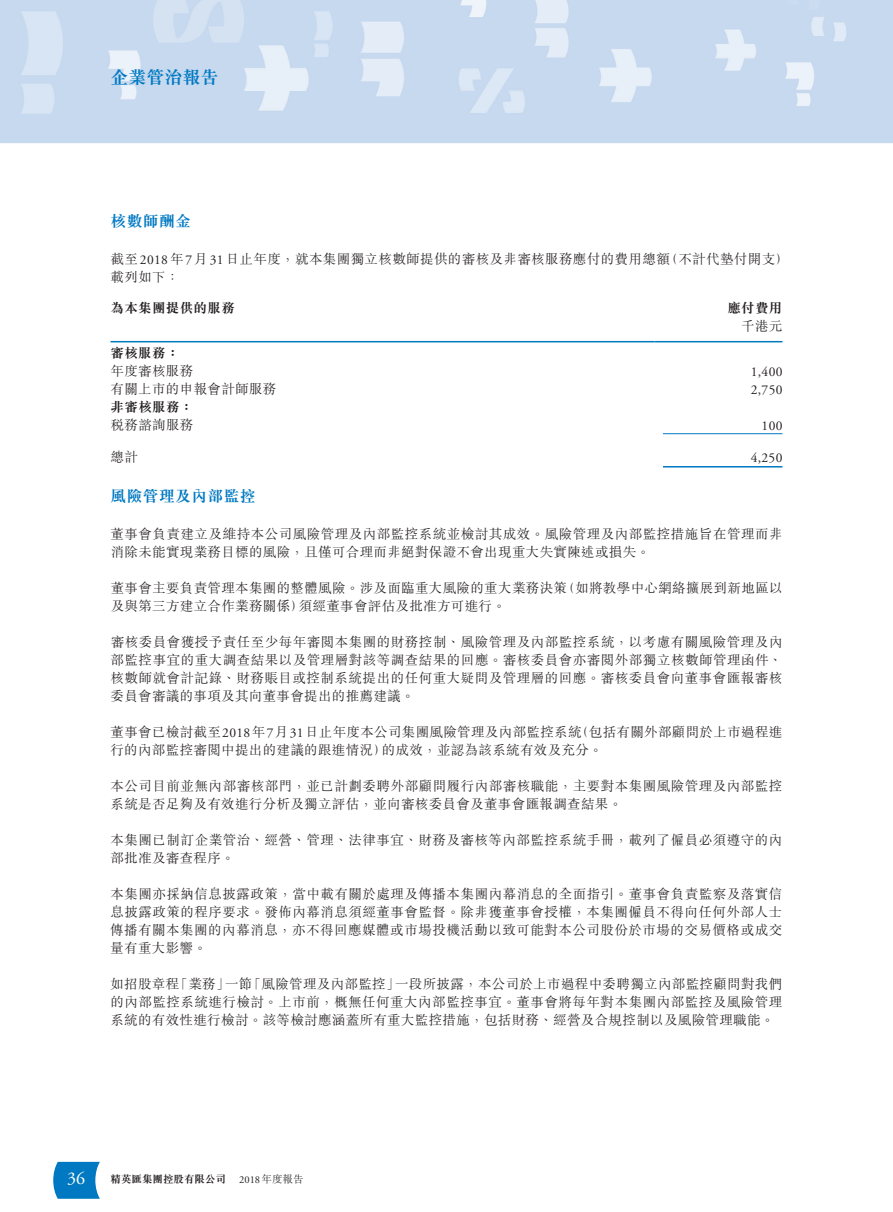
<style>
.page{position:relative;width:893px;height:1212px;background:#fff}
.page>*{position:absolute;margin:0;border:0;box-sizing:border-box;transform-origin:0 0}
.t1{font:700 18px "M Sung HK";color:#0079c2}
.t2{font:18px "Adobe Garamond";color:#fff}
.t3{font:700 15.75px "M Sung HK";letter-spacing:.025em;color:#0079c2}
.t4{font:300 13.5px/18px "M Sung HK";letter-spacing:.025em;color:#231f20}
.t5{font:700 13.5px "M Sung HK";letter-spacing:.025em;color:#231f20}
.t6{font:13.5px "Adobe Garamond";letter-spacing:.025em;color:#231f20}
.t7{font:700 10.5px "M Sung HK";color:#231f20}
.t8{font:10.5px "Adobe Garamond";color:#231f20}
.s1{font-family:"Adobe Garamond";font-weight:400}
.s2{font-family:"M Sung HK";font-weight:300}
</style>
<div class="page">
<img style="left:0;top:0;width:893px;height:143px">
<svg style="left:53px;top:1162px;width:47px;height:37px;background:#1b87c8"></svg>
<hr style="left:111px;top:341px;width:543px;height:1px;background:#0079c2">
<hr style="left:654px;top:341px;width:128px;height:1px;background:#0079c2">
<hr style="left:663px;top:433px;width:119px;height:1px;background:#0079c2">
<hr style="left:663px;top:466px;width:119px;height:1px;background:#0079c2">
<h1 class="t1" style="left:111px;top:65px;width:109px">企業管治報告</h1>
<p class="t3" style="left:111px;top:210px;width:82px">核數師酬金</p>
<p class="t4" style="left:111px;top:249px;width:680px">截至<span class="s1">2018</span>年<span class="s1">7</span>月<span class="s1">31</span>日止年度，就本集團獨立核數師提供的審核及非審核服務應付的費用總額（不計代墊付開支）載列如下：</p>
<p class="t5" style="left:111px;top:299px;width:126px">為本集團提供的服務</p>
<p class="t5" style="left:727px;top:299px;width:57px">應付費用</p>
<p class="t4" style="left:741px;top:317px;width:43px">千港元</p>
<p class="t5" style="left:111px;top:344px;width:70px">審核服務：</p>
<p class="t4" style="left:111px;top:361px;width:84px">年度審核服務</p>
<p class="t6" style="left:751px;top:364px;width:33px">1,400</p>
<p class="t4" style="left:111px;top:379px;width:167px">有關上市的申報會計師服務</p>
<p class="t6" style="left:751px;top:383px;width:33px">2,750</p>
<p class="t5" style="left:111px;top:398px;width:84px">非審核服務：</p>
<p class="t4" style="left:111px;top:415px;width:84px">稅務諮詢服務</p>
<p class="t6" style="left:762px;top:419px;width:22px">100</p>
<p class="t4" style="left:111px;top:448px;width:29px">總計</p>
<p class="t6" style="left:751px;top:451px;width:33px">4,250</p>
<p class="t3" style="left:111px;top:485px;width:147px">風險管理及內部監控</p>
<p class="t4" style="left:111px;top:524px;width:673px">董事會負責建立及維持本公司風險管理及內部監控系統並檢討其成效。風險管理及內部監控措施旨在管理而非消除未能實現業務目標的風險，且僅可合理而非絕對保證不會出現重大失實陳述或損失。</p>
<p class="t4" style="left:111px;top:578px;width:673px">董事會主要負責管理本集團的整體風險。涉及面臨重大風險的重大業務決策（如將教學中心網絡擴展到新地區以及與第三方建立合作業務關係）須經董事會評估及批准方可進行。</p>
<p class="t4" style="left:111px;top:632px;width:673px;text-align:justify">審核委員會獲授予責任至少每年審閱本集團的財務控制、風險管理及內部監控系統，以考慮有關風險管理及內部監控事宜的重大調查結果以及管理層對該等調查結果的回應。審核委員會亦審閱外部獨立核數師管理函件、核數師就會計記錄、財務賬目或控制系統提出的任何重大疑問及管理層的回應。審核委員會向董事會匯報審核委員會審議的事項及其向董事會提出的推薦建議。</p>
<p class="t4" style="left:110px;top:722px;width:673px">董事會已檢討截至<span class="s1">2018</span>年<span class="s1">7</span>月<span class="s1">31</span>日止年度本公司集團風險管理及內部監控系統（包括有關外部顧問於上市過程進行的內部監控審閱中提出的建議的跟進情況）的成效，並認為該系統有效及充分。</p>
<p class="t4" style="left:110px;top:776px;width:673px">本公司目前並無內部審核部門，並已計劃委聘外部顧問履行內部審核職能，主要對本集團風險管理及內部監控系統是否足夠及有效進行分析及獨立評估，並向審核委員會及董事會匯報調查結果。</p>
<p class="t4" style="left:110px;top:830px;width:673px">本集團已制訂企業管治、經營、管理、法律事宜、財務及審核等內部監控系統手冊，載列了僱員必須遵守的內部批准及審查程序。</p>
<p class="t4" style="left:110px;top:884px;width:674px;text-align:justify">本集團亦採納信息披露政策，當中載有關於處理及傳播本集團內幕消息的全面指引。董事會負責監察及落實信息披露政策的程序要求。發佈內幕消息須經董事會監督。除非獲董事會授權，本集團僱員不得向任何外部人士傳播有關本集團的內幕消息，亦不得回應媒體或市場投機活動以致可能對本公司股份於市場的交易價格或成交量有重大影響。</p>
<p class="t4" style="left:110px;top:974px;width:673px;text-align:justify">如招股章程「業務」一節「風險管理及內部監控」一段所披露，本公司於上市過程中委聘獨立內部監控顧問對我們的內部監控系統進行檢討。上市前，概無任何重大內部監控事宜。董事會將每年對本集團內部監控及風險管理系統的有效性進行檢討。該等檢討應涵蓋所有重大監控措施，包括財務、經營及合規控制以及風險管理職能。</p>
<h1 class="t2" style="left:67px;top:1169px;width:19px">36</h1>
<p class="t7" style="left:111px;top:1172px;width:117px">精英匯集團控股有限公司</p>
<p class="t8" style="left:239px;top:1174px;width:66px">2018<span class="s2">年度報告</span></p>
</div>
